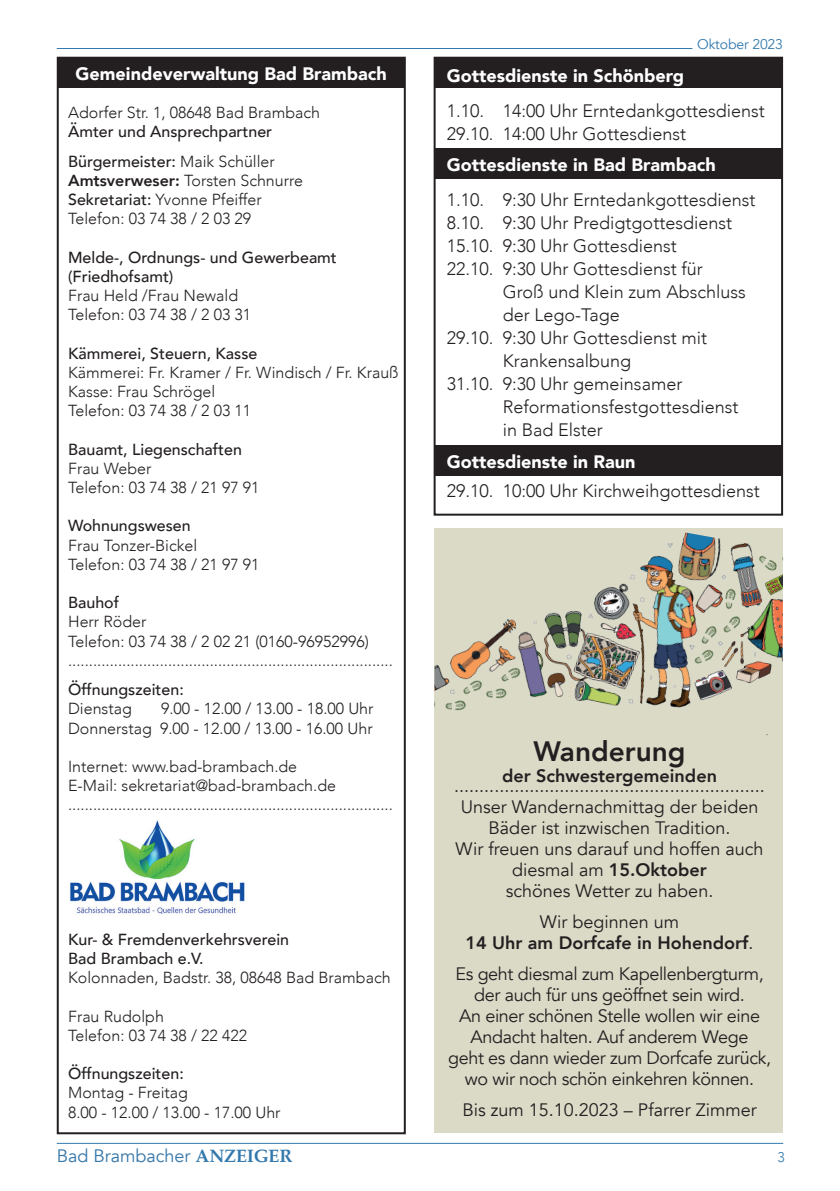
<style>
.page{position:relative;width:840px;height:1191px;background:#fff}
.page>*{position:absolute;margin:0;border:0;box-sizing:border-box;transform-origin:0 0}
.t1{font:800 28px "Avenir";color:#231f20}
.t2{font:300 18px/23px "Avenir";color:#231f20}
.t3{font:18px/21px "Avenir";color:#231f20;text-align:center}
.t4{font:18px/21px "Avenir";letter-spacing:-.02em;color:#231f20;text-align:center}
.t5{font:900 18px "Avenir";color:#fff}
.t6{font:800 18px/21px "Avenir";color:#231f20;text-align:center}
.t7{font:18px "Avenir";color:#3576a9}
.t8{font:300 16px/19.2px "Avenir";color:#231f20}
.t9{font:500 16px/19.2px "Avenir";color:#231f20}
.t10{font:14px "Avenir";letter-spacing:-.01em;color:#3379ad}
.t11{font:300 14px "Avenir";color:#3379ad}
.s1{font-weight:300}
.s2{font-weight:800}
.s3{font-weight:500}
.s4{font-weight:400}
.s5{font-family:"Palatino";font-weight:700;color:#3379ad}
</style>
<div class="page">
<hr style="left:57px;top:1143px;width:725px;height:1px;background:#3379ad">
<hr style="left:57px;top:48px;width:635px;height:1px;background:#3379ad">
<div style="left:434px;top:528px;width:348px;height:605px;background:#dadac7"></div>
<div style="left:433px;top:57px;width:349px;height:458px;border:2px solid #231f20"></div>
<div style="left:434px;top:445px;width:348px;height:31px;background:#231f20"></div>
<div style="left:434px;top:148px;width:348px;height:31px;background:#231f20"></div>
<div style="left:434px;top:57px;width:348px;height:30px;background:#231f20"></div>
<div style="left:58px;top:57px;width:346px;height:31px;background:#231f20"></div>
<div style="left:57px;top:57px;width:348px;height:1077px;border:2px solid #231f20"></div>
<img style="left:70px;top:820px;width:175px;height:94px">
<img style="left:434px;top:532px;width:348px;height:203px">
<p class="t5" style="left:76px;top:59px;width:313px">Gemeindeverwaltung Bad Brambach</p>
<p class="t8" style="left:68px;top:103px;width:253px">Adorfer Str. 1, 08648 Bad Brambach</p>
<p class="t9" style="left:68px;top:116px;width:208px;line-height:29.2px">Ämter und Ansprechpartner<br>Bürgermeister: <span class="s1">Maik Schüller</span></p>
<p class="t8" style="left:68px;top:171px;width:236px"><span class="s2">Amtsverweser:</span> Torsten Schnurre<br><span class="s3">Sekretariat:</span> Yvonne Pfeiffer<br>Telefon: 03 74 38 / 2 03 29</p>
<p class="t9" style="left:68px;top:246px;width:270px">Melde-, Ordnungs- und Gewerbeamt (Friedhofsamt)</p>
<p class="t8" style="left:68px;top:286px;width:184px">Frau Held /Frau Newald<br>Telefon: 03 74 38 / 2 03 31</p>
<p class="t9" style="left:68px;top:342px;width:191px">Kämmerei, Steuern, Kasse</p>
<p class="t8" style="left:68px;top:363px;width:332px">Kämmerei: Fr. Kramer / Fr. Windisch / Fr. Krauß<br>Kasse: Frau Schrögel<br>Telefon: 03 74 38 / 2 03 11</p>
<p class="t9" style="left:68px;top:438px;width:175px">Bauamt, Liegenschaften</p>
<p class="t8" style="left:68px;top:459px;width:193px">Frau Weber<br>Telefon: 03 74 38 / 21 97 91</p>
<p class="t9" style="left:68px;top:515px;width:124px">Wohnungswesen</p>
<p class="t8" style="left:68px;top:535px;width:193px">Frau Tonzer-Bickel<br>Telefon: 03 74 38 / 21 97 91</p>
<p class="t9" style="left:68px;top:592px;width:53px">Bauhof</p>
<p class="t8" style="left:68px;top:612px;width:326px">Herr Röder<br>Telefon: 03 74 38 / 2 02 21 (0160-96952996) ..............................................................................</p>
<p class="t9" style="left:68px;top:679px;width:117px">Öffnungszeiten:</p>
<p class="t8" style="left:68px;top:699px;width:65px">Dienstag</p>
<p class="t8" style="left:68px;top:699px;width:307px;text-align:right">9.00 - 12.00 / 13.00 - 18.00 Uhr<br>Donnerstag 9.00 - 12.00 / 13.00 - 16.00 Uhr</p>
<p class="t8" style="left:68px;top:757px;width:326px">Internet: www.bad-brambach.de<br>E-Mail: sekretariat@bad-brambach.de ..............................................................................</p>
<p class="t9" style="left:68px;top:928px;width:222px">Kur- &amp; Fremdenverkehrsverein<br>Bad Brambach e.V.</p>
<p class="t8" style="left:68px;top:968px;width:324px">Kolonnaden, Badstr. 38, 08648 Bad Brambach</p>
<p class="t8" style="left:68px;top:1006px;width:180px">Frau Rudolph<br>Telefon: 03 74 38 / 22 422</p>
<p class="t9" style="left:68px;top:1063px;width:117px">Öffnungszeiten:</p>
<p class="t8" style="left:68px;top:1083px;width:214px">Montag - Freitag<br>8.00 - 12.00 / 13.00 - 17.00 Uhr</p>
<p class="t10" style="left:696px;top:36px;width:87px">Oktober 2023</p>
<p class="t5" style="left:446px;top:60px;width:239px">Gottesdienste in Schönberg</p>
<p class="t2" style="left:446px;top:99px;width:319px">1.10. 14:00 Uhr Erntedankgottesdienst<br>29.10. 14:00 Uhr Gottesdienst</p>
<p class="t5" style="left:446px;top:149px;width:270px">Gottesdienste in Bad Brambach</p>
<p class="t2" style="left:446px;top:188px;width:310px">1.10. 9:30 Uhr Erntedankgottesdienst 8.10. 9:30 Uhr Predigtgottesdienst 15.10. 9:30 Uhr Gottesdienst<br>22.10. 9:30 Uhr Gottesdienst für</p>
<p class="t2" style="left:502px;top:280px;width:244px">Groß und Klein zum Abschluss</p>
<p class="t2" style="left:502px;top:303px;width:119px">der Lego-Tage</p>
<p class="t2" style="left:446px;top:326px;width:262px">29.10. 9:30 Uhr Gottesdienst mit</p>
<p class="t2" style="left:502px;top:349px;width:130px">Krankensalbung</p>
<p class="t2" style="left:446px;top:372px;width:237px">31.10. 9:30 Uhr gemeinsamer</p>
<p class="t2" style="left:502px;top:395px;width:237px">Reformationsfestgottesdienst</p>
<p class="t2" style="left:502px;top:418px;width:102px">in Bad Elster</p>
<p class="t5" style="left:446px;top:446px;width:190px">Gottesdienste in Raun</p>
<p class="t2" style="left:446px;top:479px;width:314px">29.10. 10:00 Uhr Kirchweihgottesdienst</p>
<h1 class="t1" style="left:533px;top:729px;width:153px">Wanderung</h1>
<p class="t6" style="left:502px;top:765px;width:216px">der Schwestergemeinden</p>
<p class="t3" style="left:454px;top:775px;width:312px">..............................................................<br>Unser Wandernachmittag der beiden Bäder ist inzwischen Tradition.<br>Wir freuen uns darauf und hoffen auch diesmal am <span class="s2">15.Oktober<br></span>schönes Wetter zu haben.</p>
<p class="t6" style="left:465px;top:911px;width:289px"><span class="s4">Wir beginnen um<br></span>14 Uhr am Dorfcafe in Hohendorf<span class="s4">.</span></p>
<p class="t4" style="left:448px;top:963px;width:324px">Es geht diesmal zum Kapellenbergturm, der auch für uns geöffnet sein wird.<br>An einer schönen Stelle wollen wir eine Andacht halten. Auf anderem Wege<br>geht es dann wieder zum Dorfcafe zurück, wo wir noch schön einkehren können.</p>
<p class="t3" style="left:462px;top:1099px;width:296px">Bis zum 15.10.2023 – Pfarrer Zimmer</p>
<p class="t7" style="left:57px;top:1145px;width:237px">Bad Brambacher <span class="s5">ANZEIGER</span></p>
<p class="t11" style="left:776px;top:1149px;width:9px">3</p>
</div>
